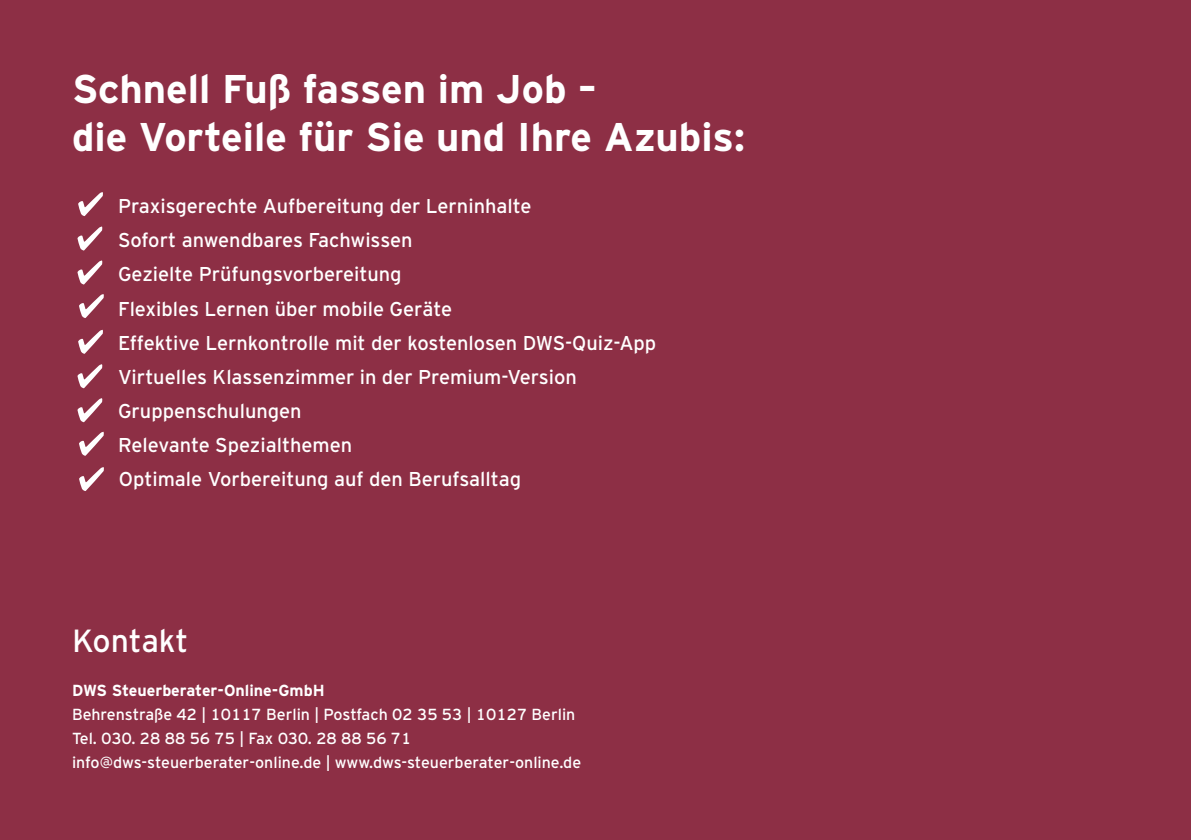
<style>
.page{position:relative;width:1191px;height:840px;background:#fff}
.page>*{position:absolute;margin:0;border:0;box-sizing:border-box;transform-origin:0 0}
.t1{font:700 40px/48px "RBB Interstate";color:#fff}
.t2{font:32px "RBB Interstate";letter-spacing:-.01em;color:#fff}
.t3{font:20px/34px "RBB Interstate";color:#fff}
.t4{font:16px/24px "RBB Interstate";color:#fff}
.t5{font:700 16px "RBB Interstate";color:#fff}
.s1{font-family:"Interstate"}
</style>
<div class="page">
<div style="left:0;top:0;width:1191px;height:839px;background:#8d2f45"></div>
<svg style="left:78px;top:192px;width:25px;height:24px"></svg>
<svg style="left:77px;top:226px;width:25px;height:24px"></svg>
<svg style="left:77px;top:260px;width:25px;height:24px"></svg>
<svg style="left:79px;top:294px;width:25px;height:24px"></svg>
<svg style="left:78px;top:329px;width:25px;height:25px"></svg>
<svg style="left:77px;top:364px;width:25px;height:24px"></svg>
<svg style="left:77px;top:398px;width:25px;height:24px"></svg>
<svg style="left:79px;top:431px;width:25px;height:24px"></svg>
<svg style="left:79px;top:467px;width:25px;height:24px"></svg>
<h1 class="t1" style="left:72px;top:65px;width:674px">Schnell Fuß fassen im Job –<br>die Vorteile für Sie und Ihre Azubis:</h1>
<p class="t3" style="left:118px;top:189px;width:540px">Praxisgerechte Aufbereitung der Lerninhalte<br>Sofort anwendbares Fachwissen<br>Gezielte Prüfungsvorbereitung<br>Flexibles Lernen über mobile Geräte<br>Effektive Lernkontrolle mit der kostenlosen DWS-Quiz-App Virtuelles Klassenzimmer in der Premium-Version Gruppenschulungen<br>Relevante Spezialthemen<br>Optimale Vorbereitung auf den Berufsalltag</p>
<h2 class="t2" style="left:72px;top:622px;width:118px">Kontakt</h2>
<p class="t5" style="left:72px;top:680px;width:254px">DWS Steuerberater-Online-GmbH</p>
<p class="t4" style="left:72px;top:701px;width:511px">Behrenstraße 42 | 10117 Berlin | Postfach 02 35 53 | 10127 Berlin<br><span class="s1">Tel. 030.</span> 28 88 56 75 | <span class="s1">Fax 030.</span> 28 88 56 71 info@dws-steuerberater-online.de | www.dws-steuerberater-online.de</p>
</div>
